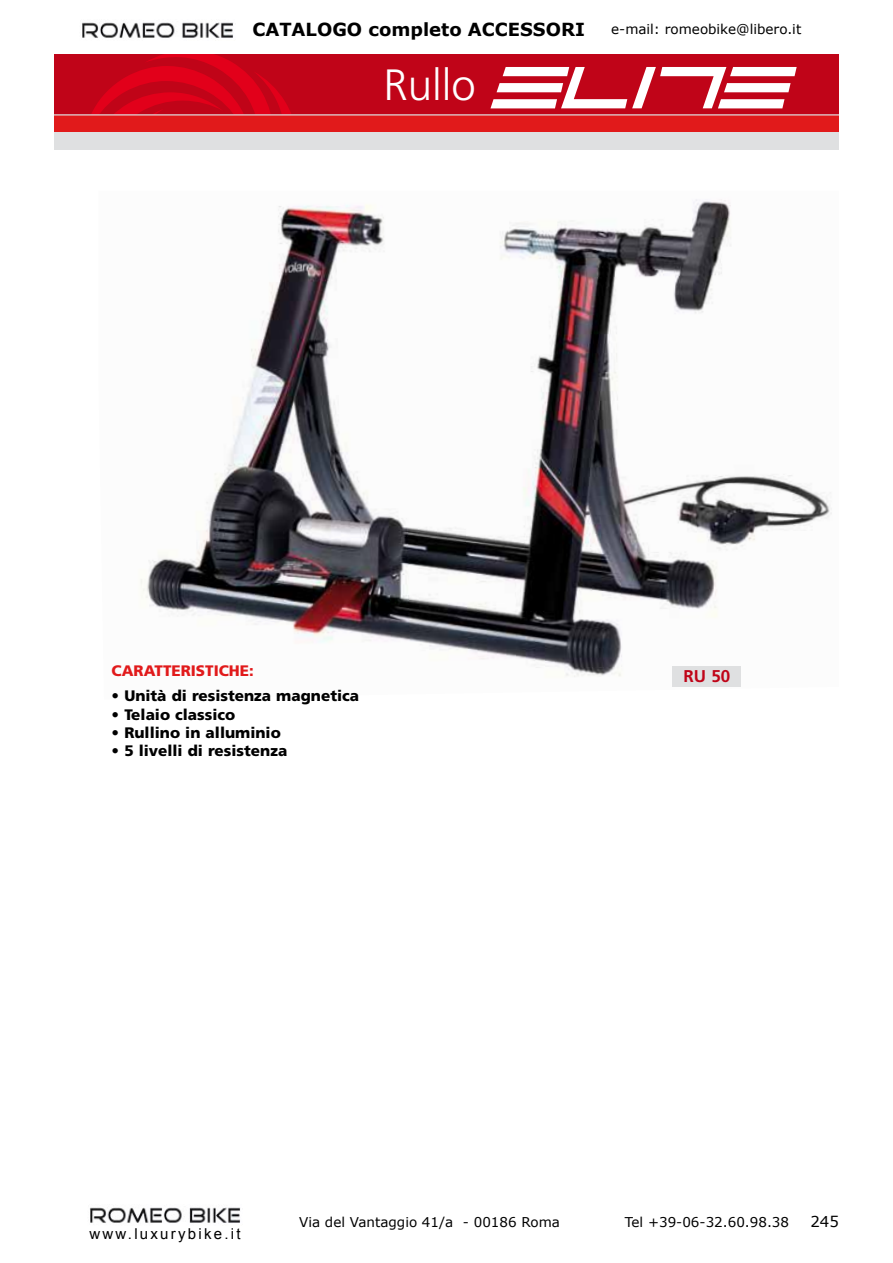
<style>
.page{position:relative;width:893px;height:1263px;background:#fff}
.page>*{position:absolute;margin:0;border:0;box-sizing:border-box;transform-origin:0 0}
.t1{font:300 43.8px "Frutiger LT Std";color:#fff}
.t2{font:700 18px "Verdana";color:#000}
.t3{font:700 17.1px "Frutiger LT Std";color:#c00418}
.t4{font:900 15.15px "Frutiger LT Std";color:#000}
.t5{font:900 15.15px "Frutiger LT Std";color:#e11a1b}
.t6{font:15px "Arial";letter-spacing:.15em;color:#000}
.t7{font:15px "Verdana";color:#000}
.t8{font:13.5px "Verdana";color:#000}
</style>
<div class="page">
<img style="left:82px;top:22px;width:151px;height:16px">
<img style="left:90px;top:1207px;width:150px;height:16px">
<div style="left:54px;top:54px;width:785px;height:61px;background:#c00418"></div>
<svg style="left:91px;top:54px;width:200px;height:60px"></svg>
<div style="left:54px;top:115px;width:785px;height:17px;background:#e11a1b"></div>
<div style="left:54px;top:132px;width:785px;height:17px;background:#dfe0e1"></div>
<hr style="left:54px;top:114px;width:785px;height:1px;background:#dfe0e1">
<img style="left:140px;top:199px;width:692px;height:478px">
<svg style="left:490px;top:67px;width:307px;height:41px"></svg>
<div style="left:672px;top:667px;width:69px;height:20px;background:#dfe0e1"></div>
<p class="t2" style="left:252px;top:18px;width:334px">CATALOGO completo ACCESSORI</p>
<p class="t8" style="left:611px;top:21px;width:192px">e-mail: romeobike@libero.it</p>
<h1 class="t1" style="left:383px;top:60px;width:94px">Rullo</h1>
<p class="t5" style="left:112px;top:661px;width:144px">CARATTERISTICHE:</p>
<p class="t4" style="left:112px;top:687px;width:249px">• Unità di resistenza magnetica</p>
<p class="t4" style="left:112px;top:705px;width:125px">• Telaio classico</p>
<p class="t4" style="left:112px;top:723px;width:171px">• Rullino in alluminio</p>
<p class="t4" style="left:112px;top:742px;width:177px">• 5 livelli di resistenza</p>
<p class="t3" style="left:683px;top:666px;width:48px">RU 50</p>
<p class="t6" style="left:89px;top:1224px;width:153px">www.luxurybike.it</p>
<p class="t8" style="left:299px;top:1213px;width:262px">Via del Vantaggio 41/a - 00186 Roma</p>
<p class="t8" style="left:625px;top:1213px;width:166px">Tel +39-06-32.60.98.38</p>
<p class="t7" style="left:810px;top:1211px;width:30px">245</p>
</div>
